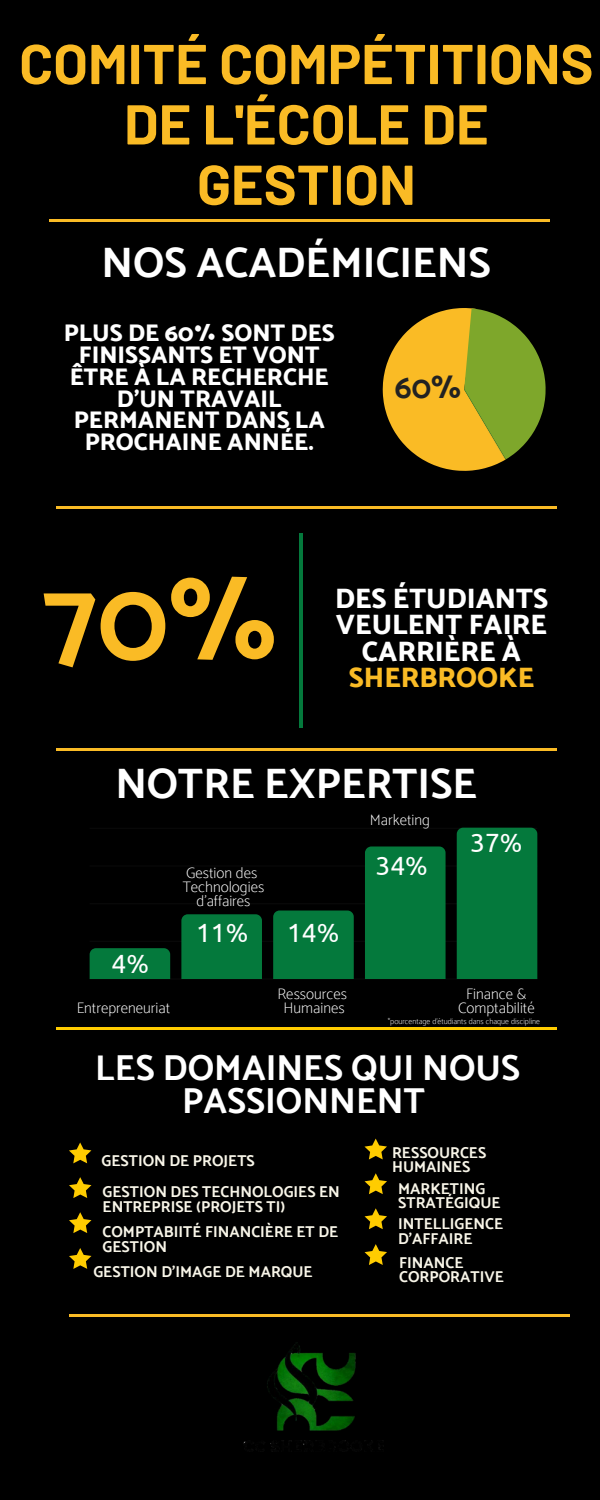
<style>
.page{position:relative;width:600px;height:1500px;background:#000}
.page>*{position:absolute;margin:0;border:0;box-sizing:border-box;transform-origin:0 0}
.t1{font:700 116.5px "Catamaran";color:#fabb25}
.t2{font:700 56px/60.4px "Barlow";color:#fabb25;text-align:center}
.t3{font:700 42.4px "Catamaran";color:#fff}
.t4{font:700 36px/33px "Catamaran";color:#fff;text-align:center}
.t5{font:700 32px "Catamaran";color:#222}
.t6{font:800 28px/26.5px "Catamaran";color:#fff;text-align:center}
.t7{font:800 28px "Catamaran";color:#fabb25}
.t8{font:26.3px "Ubuntu";color:#fff}
.t9{font:800 24px/21.8px "Catamaran";color:#fff;text-align:center}
.t10{font:700 15.7px/14.2px "Catamaran";color:#f8f5e8}
.t11{font:100 15.4px/13.7px "Catamaran";color:#fff;text-align:center}
.t12{font:100 8px "Catamaran";color:#fff}
</style>
<div class="page">
<hr style="left:50px;top:219px;width:500px;height:3px;background:#fabb25">
<hr style="left:57px;top:506px;width:500px;height:3px;background:#fabb25">
<hr style="left:57px;top:748px;width:500px;height:3px;background:#fabb25">
<hr style="left:57px;top:1027px;width:500px;height:3px;background:#fc0">
<hr style="left:69px;top:1314px;width:500px;height:3px;background:#fabb25">
<hr style="left:299px;top:533px;width:4px;height:194px;background:#04793c">
<svg style="left:382px;top:315px;width:125px;height:156px;fill:#fabb25"></svg>
<svg style="left:430px;top:308px;width:116px;height:151px;background:#9f9a23"></svg>
<hr style="left:90px;top:828px;width:447px;height:1px;background:#222">
<hr style="left:90px;top:865px;width:447px;height:2px;background:#222">
<hr style="left:90px;top:903px;width:447px;height:1px;background:#222">
<hr style="left:90px;top:941px;width:447px;height:1px;background:#222">
<hr style="left:90px;top:978px;width:447px;height:2px;background:#222">
<div style="left:90px;top:948px;width:80px;height:31px;background:#04793c"></div>
<div style="left:181px;top:914px;width:81px;height:65px;background:#04793c"></div>
<div style="left:273px;top:911px;width:81px;height:68px;background:#04793c"></div>
<div style="left:365px;top:846px;width:81px;height:133px;background:#04793c"></div>
<div style="left:457px;top:828px;width:80px;height:151px;background:#04793c"></div>
<svg style="left:364px;top:1139px;width:23px;height:21px"></svg>
<svg style="left:365px;top:1173px;width:22px;height:21px"></svg>
<svg style="left:365px;top:1208px;width:22px;height:21px"></svg>
<svg style="left:365px;top:1244px;width:22px;height:21px"></svg>
<svg style="left:69px;top:1142px;width:22px;height:21px"></svg>
<svg style="left:69px;top:1177px;width:22px;height:21px"></svg>
<svg style="left:69px;top:1212px;width:22px;height:21px"></svg>
<svg style="left:69px;top:1248px;width:22px;height:21px"></svg>
<img style="left:243px;top:1342px;width:138px;height:110px">
<h2 class="t2" style="left:19px;top:32px;width:576px">COMITÉ COMPÉTITIONS<br>DE L'ÉCOLE DE<br>GESTION</h2>
<h3 class="t3" style="left:102px;top:237px;width:391px">NOS ACADÉMICIENS</h3>
<h3 class="t9" style="left:64px;top:322px;width:273px">PLUS DE 60% SONT DES<br>FINISSANTS ET VONT<br>ÊTRE À LA RECHERCHE<br>D'UN TRAVAIL<br>PERMANENT DANS LA<br>PROCHAINE ANNÉE.</h3>
<h3 class="t5" style="left:395px;top:368px;width:68px">60%</h3>
<h1 class="t1" style="left:42px;top:551px;width:236px">70%</h1>
<h3 class="t6" style="left:335px;top:585px;width:215px">DES ÉTUDIANTS<br>VEULENT FAIRE<br>CARRIÈRE À</h3>
<h3 class="t7" style="left:349px;top:661px;width:187px">SHERBROOKE</h3>
<h3 class="t3" style="left:115px;top:758px;width:363px">NOTRE EXPERTISE</h3>
<h3 class="t8" style="left:112px;top:949px;width:39px">4%</h3>
<p class="t11" style="left:77px;top:1000px;width:95px">Entrepreneuriat</p>
<p class="t11" style="left:183px;top:866px;width:83px">Gestion des<br>Technologies d'affaires</p>
<h3 class="t8" style="left:196px;top:918px;width:54px">11%</h3>
<h3 class="t8" style="left:287px;top:918px;width:54px">14%</h3>
<p class="t11" style="left:278px;top:987px;width:71px">Ressources<br>Humaines</p>
<p class="t11" style="left:370px;top:812px;width:62px">Marketing</p>
<h3 class="t8" style="left:376px;top:850px;width:54px">34%</h3>
<h3 class="t8" style="left:470px;top:828px;width:54px">37%</h3>
<p class="t11" style="left:458px;top:987px;width:78px">Finance &amp;<br>Comptabilité</p>
<p class="t12" style="left:388px;top:1017px;width:154px">*pourcentage d'étudiants dans chaque discipline</p>
<h3 class="t4" style="left:95px;top:1051px;width:426px">LES DOMAINES QUI NOUS<br>PASSIONNENT</h3>
<p class="t10" style="left:102px;top:1146px;width:240px;line-height:31px">GESTION DE PROJETS<br>GESTION DES TECHNOLOGIES EN</p>
<p class="t10" style="left:103px;top:1193px;width:237px;line-height:25.8px">ENTREPRISE (PROJETS TI)<br>COMPTABIITÉ FINANCIÈRE ET DE</p>
<p class="t10" style="left:93px;top:1233px;width:221px;line-height:25.7px;text-indent:9px">GESTION<br>GESTION D'IMAGE DE MARQUE</p>
<p class="t10" style="left:392px;top:1145px;width:96px">RESSOURCES<br>HUMAINES</p>
<p class="t10" style="left:398px;top:1181px;width:104px">MARKETING<br>STRATÉGIQUE</p>
<p class="t10" style="left:398px;top:1217px;width:107px">INTELLIGENCE<br>D'AFFAIRE</p>
<p class="t10" style="left:399px;top:1256px;width:106px">FINANCE<br>CORPORATIVE</p>
</div>
